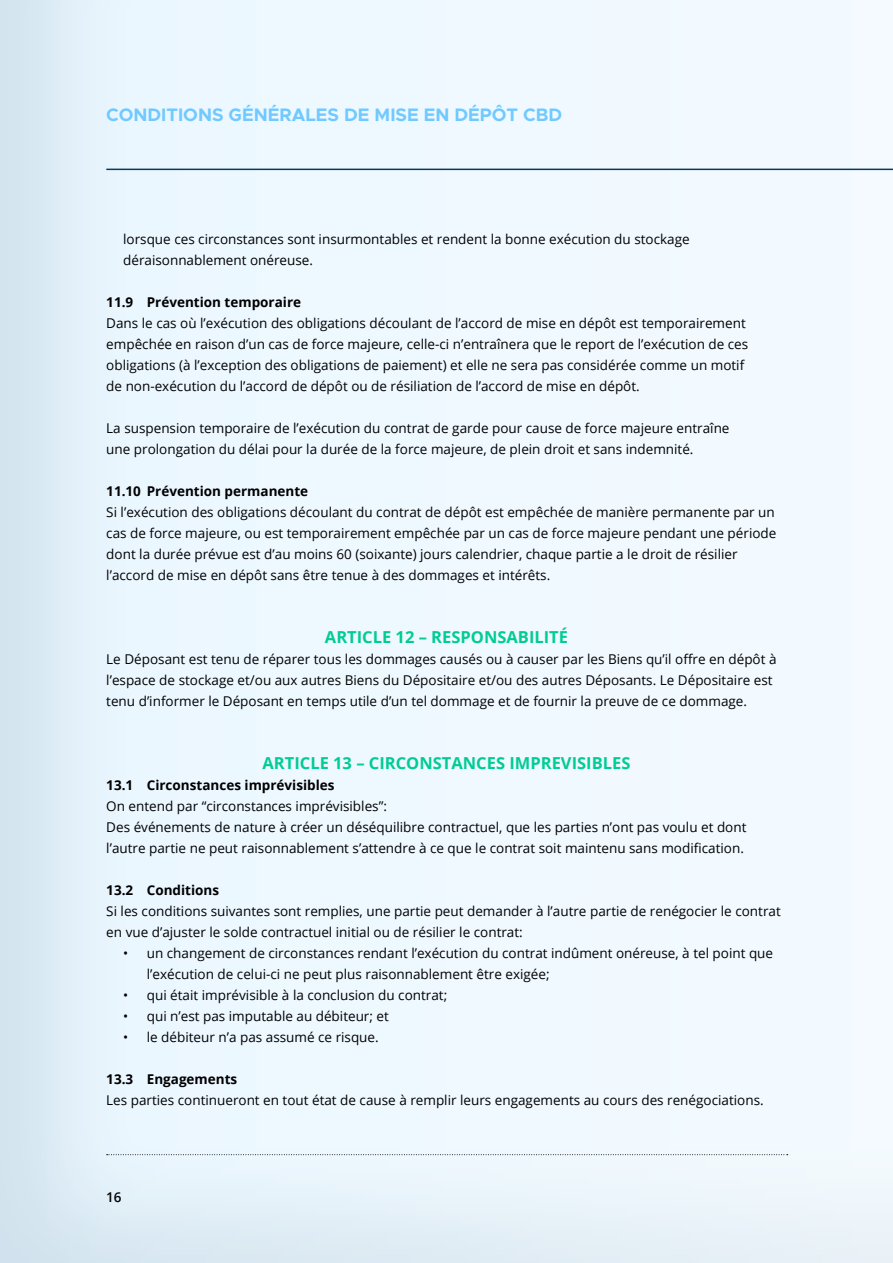
<style>
.page{position:relative;width:893px;height:1263px;background:#fff}
.page>*{position:absolute;margin:0;border:0;box-sizing:border-box;transform-origin:0 0}
.t1{font:700 18.15px "Metropolis";color:#70c9ff}
.t2{font:700 16.5px "Open Sans";color:#00cc94}
.t3{font:13.5px/21px "Open Sans";color:#000}
.t4{font:700 13.5px "Open Sans";color:#000}
.t5{font:600 13.5px "Open Sans";color:#000}
</style>
<div class="page">
<div style="left:0;top:0;width:893px;height:1263px;background:#053b61;opacity:.11"></div>
<hr style="left:106px;top:169px;width:787px;height:1px;background:#053b61">
<svg style="left:107px;top:1154px;width:681px;height:1px"></svg>
<h1 class="t1" style="left:106px;top:103px;width:458px">CONDITIONS GÉNÉRALES DE MISE EN DÉPÔT CBD</h1>
<p class="t3" style="left:123px;top:228px;width:568px">lorsque ces circonstances sont insurmontables et rendent la bonne exécution du stockage déraisonnablement onéreuse.</p>
<p class="t4" style="left:106px;top:293px;width:196px">11.9 Prévention temporaire</p>
<p class="t3" style="left:106px;top:312px;width:643px">Dans le cas où l’exécution des obligations découlant de l’accord de mise en dépôt est temporairement empêchée en raison d’un cas de force majeure, celle-ci n’entraînera que le report de l’exécution de ces obligations (à l’exception des obligations de paiement) et elle ne sera pas considérée comme un motif de non-exécution du l’accord de dépôt ou de résiliation de l’accord de mise en dépôt.</p>
<p class="t3" style="left:106px;top:417px;width:625px">La suspension temporaire de l’exécution du contrat de garde pour cause de force majeure entraîne une prolongation du délai pour la durée de la force majeure, de plein droit et sans indemnité.</p>
<p class="t4" style="left:106px;top:482px;width:203px">11.10 Prévention permanente</p>
<p class="t3" style="left:106px;top:501px;width:672px">Si l’exécution des obligations découlant du contrat de dépôt est empêchée de manière permanente par un cas de force majeure, ou est temporairement empêchée par un cas de force majeure pendant une période dont la durée prévue est d’au moins 60 (soixante) jours calendrier, chaque partie a le droit de résilier l’accord de mise en dépôt sans être tenue à des dommages et intérêts.</p>
<p class="t2" style="left:325px;top:626px;width:245px">ARTICLE 12 – RESPONSABILITÉ</p>
<p class="t3" style="left:106px;top:648px;width:672px">Le Déposant est tenu de réparer tous les dommages causés ou à causer par les Biens qu’il offre en dépôt à l’espace de stockage et/ou aux autres Biens du Dépositaire et/ou des autres Déposants. Le Dépositaire est tenu d’informer le Déposant en temps utile d’un tel dommage et de fournir la preuve de ce dommage.</p>
<p class="t2" style="left:263px;top:752px;width:369px">ARTICLE 13 – CIRCONSTANCES IMPREVISIBLES</p>
<p class="t4" style="left:106px;top:776px;width:230px">13.1 Circonstances imprévisibles</p>
<p class="t3" style="left:106px;top:795px;width:642px">On entend par “circonstances imprévisibles”:<br>Des événements de nature à créer un déséquilibre contractuel, que les parties n’ont pas voulu et dont l’autre partie ne peut raisonnablement s’attendre à ce que le contrat soit maintenu sans modification.</p>
<p class="t4" style="left:106px;top:881px;width:114px">13.2 Conditions</p>
<p class="t3" style="left:106px;top:900px;width:676px">Si les conditions suivantes sont remplies, une partie peut demander à l’autre partie de renégocier le contrat en vue d’ajuster le solde contractuel initial ou de résilier le contrat:</p>
<p class="t3" style="left:147px;top:942px;width:628px;text-indent:-24px">• un changement de circonstances rendant l’exécution du contrat indûment onéreuse, à tel point que l’exécution de celui-ci ne peut plus raisonnablement être exigée;</p>
<p class="t3" style="left:123px;top:984px;width:326px">• qui était imprévisible à la conclusion du contrat;</p>
<p class="t3" style="left:123px;top:1005px;width:267px">• qui n’est pas imputable au débiteur; et</p>
<p class="t3" style="left:123px;top:1027px;width:257px">• le débiteur n’a pas assumé ce risque.</p>
<p class="t4" style="left:106px;top:1070px;width:132px">13.3 Engagements</p>
<p class="t3" style="left:106px;top:1090px;width:659px">Les parties continueront en tout état de cause à remplir leurs engagements au cours des renégociations.</p>
<p class="t5" style="left:106px;top:1188px;width:17px">16</p>
</div>
